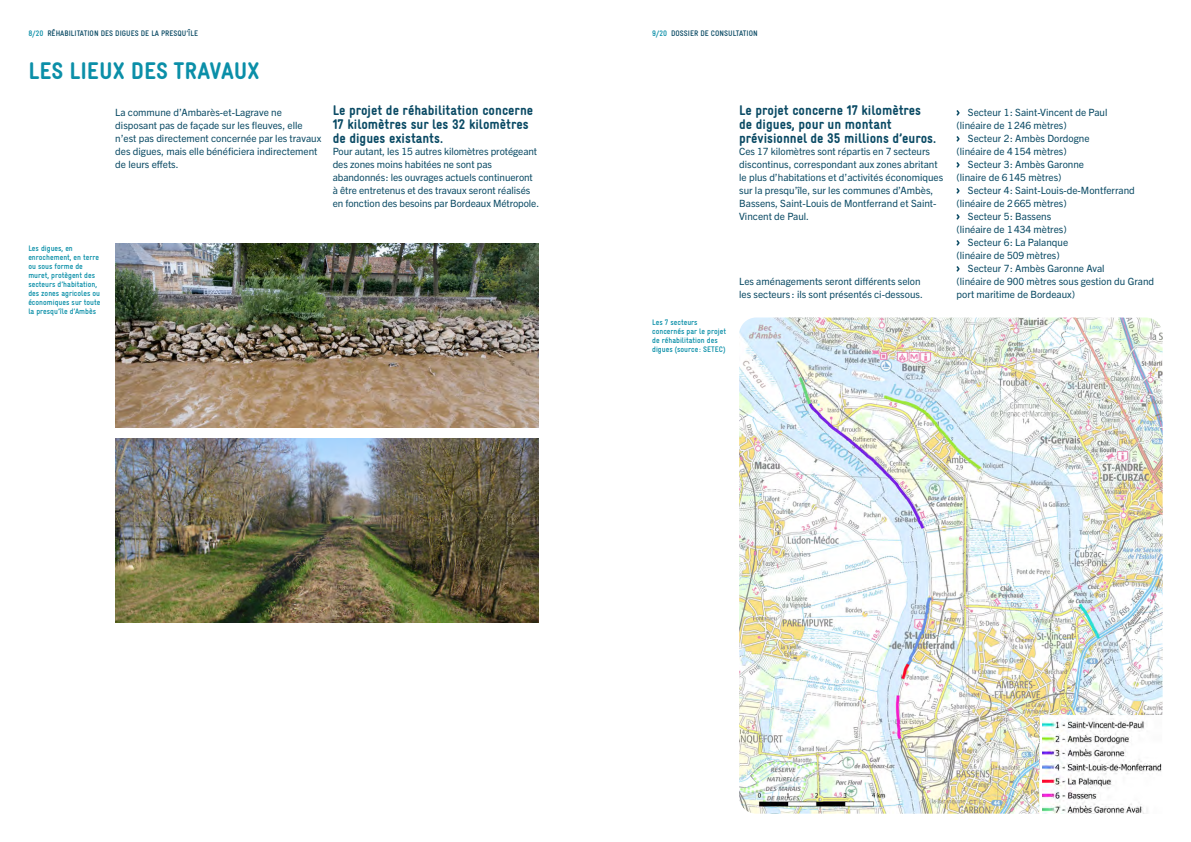
<style>
.page{position:relative;width:1191px;height:842px;background:#fff}
.page>*{position:absolute;margin:0;border:0;box-sizing:border-box;transform-origin:0 0}
.t1{font:900 condensed 24px "Gravur LL";color:#0b8fa8}
.t2{font:900 condensed 14px/14px "Gravur LL";color:#0a4a64}
.t3{font:10px/13px "Trade Gothic Next LT Pro";color:#0a4a64}
.t4{font:700 condensed 8px/9px "Gravur LL";color:#0a8fa8}
.t5{font:700 condensed 8px "Gravur LL";color:#0a4a64}
.s1{color:#0b8fa8}
</style>
<div class="page">
<svg style="left:956px;top:110px;width:3px;height:6px"></svg>
<svg style="left:956px;top:136px;width:3px;height:6px"></svg>
<svg style="left:956px;top:162px;width:3px;height:6px"></svg>
<svg style="left:956px;top:188px;width:3px;height:6px"></svg>
<svg style="left:956px;top:214px;width:3px;height:6px"></svg>
<svg style="left:956px;top:240px;width:3px;height:6px"></svg>
<svg style="left:956px;top:266px;width:3px;height:6px"></svg>
<img style="left:739px;top:317px;width:423px;height:497px">
<img style="left:115px;top:244px;width:424px;height:184px">
<img style="left:115px;top:439px;width:424px;height:184px">
<img style="left:1041px;top:716px;width:121px;height:98px">
<hr style="left:1039px;top:716px;width:2px;height:98px;background:#fff">
<p class="t5" style="left:28px;top:28px;width:171px"><span class="s1">8/20</span> RÉHABILITATION DES DIGUES DE LA PRESQU’ÎLE</p>
<p class="t5" style="left:652px;top:28px;width:107px"><span class="s1">9/20</span> DOSSIER DE CONSULTATION</p>
<h1 class="t1" style="left:28px;top:55px;width:232px">LES LIEUX DES TRAVAUX</h1>
<p class="t4" style="left:28px;top:244px;width:73px">Les digues, en enrochement, en terre ou sous forme de muret, protègent des secteurs d’habitation, des zones agricoles ou économiques sur toute la presqu’île d’Ambès</p>
<p class="t3" style="left:115px;top:105px;width:207px">La commune d’Ambarès-et-Lagrave ne disposant pas de façade sur les fleuves, elle n’est pas directement concernée par les travaux des digues, mais elle bénéficiera indirectement de leurs effets.</p>
<h2 class="t2" style="left:333px;top:103px;width:202px">Le projet de réhabilitation concerne<br>17 kilomètres sur les 32 kilomètres de digues existants.</h2>
<p class="t3" style="left:333px;top:144px;width:208px">Pour autant, les 15 autres kilomètres protégeant des zones moins habitées ne sont pas abandonnés: les ouvrages actuels continueront à être entretenus et des travaux seront réalisés en fonction des besoins par Bordeaux Métropole.</p>
<h2 class="t2" style="left:739px;top:103px;width:198px">Le projet concerne 17 kilomètres de digues, pour un montant prévisionnel de 35 millions d’euros.</h2>
<p class="t3" style="left:739px;top:144px;width:206px">Ces 17 kilomètres sont répartis en 7 secteurs discontinus, correspondant aux zones abritant le plus d’habitations et d’activités économiques sur la presqu’île, sur les communes d’Ambès, Bassens, Saint-Louis de Montferrand et Saint-Vincent de Paul.</p>
<p class="t4" style="left:652px;top:317px;width:75px">Les 7 secteurs concernés par le projet de réhabilitation des digues (source : SETEC)</p>
<p class="t3" style="left:739px;top:274px;width:185px">Les aménagements seront différents selon les secteurs : ils sont présentés ci-dessous.</p>
<p class="t3" style="left:968px;top:105px;width:141px">Secteur 1: Saint-Vincent de Paul</p>
<p class="t3" style="left:956px;top:118px;width:112px">(linéaire de 1246 mètres)</p>
<p class="t3" style="left:968px;top:131px;width:123px">Secteur 2: Ambès Dordogne</p>
<p class="t3" style="left:956px;top:144px;width:112px">(linéaire de 4154 mètres)</p>
<p class="t3" style="left:968px;top:157px;width:118px">Secteur 3: Ambès Garonne</p>
<p class="t3" style="left:956px;top:170px;width:106px">(linaire de 6145 mètres)</p>
<p class="t3" style="left:968px;top:183px;width:168px">Secteur 4: Saint-Louis-de-Montferrand</p>
<p class="t3" style="left:956px;top:196px;width:112px">(linéaire de 2665 mètres)</p>
<p class="t3" style="left:968px;top:209px;width:85px">Secteur 5: Bassens</p>
<p class="t3" style="left:956px;top:222px;width:112px">(linéaire de 1434 mètres)</p>
<p class="t3" style="left:968px;top:235px;width:102px">Secteur 6: La Palanque</p>
<p class="t3" style="left:956px;top:248px;width:105px">(linéaire de 509 mètres)</p>
<p class="t3" style="left:968px;top:261px;width:138px">Secteur 7: Ambès Garonne Aval</p>
<p class="t3" style="left:956px;top:274px;width:199px">(linéaire de 900 mètres sous gestion du Grand</p>
<p class="t3" style="left:956px;top:287px;width:120px">port maritime de Bordeaux)</p>
</div>
